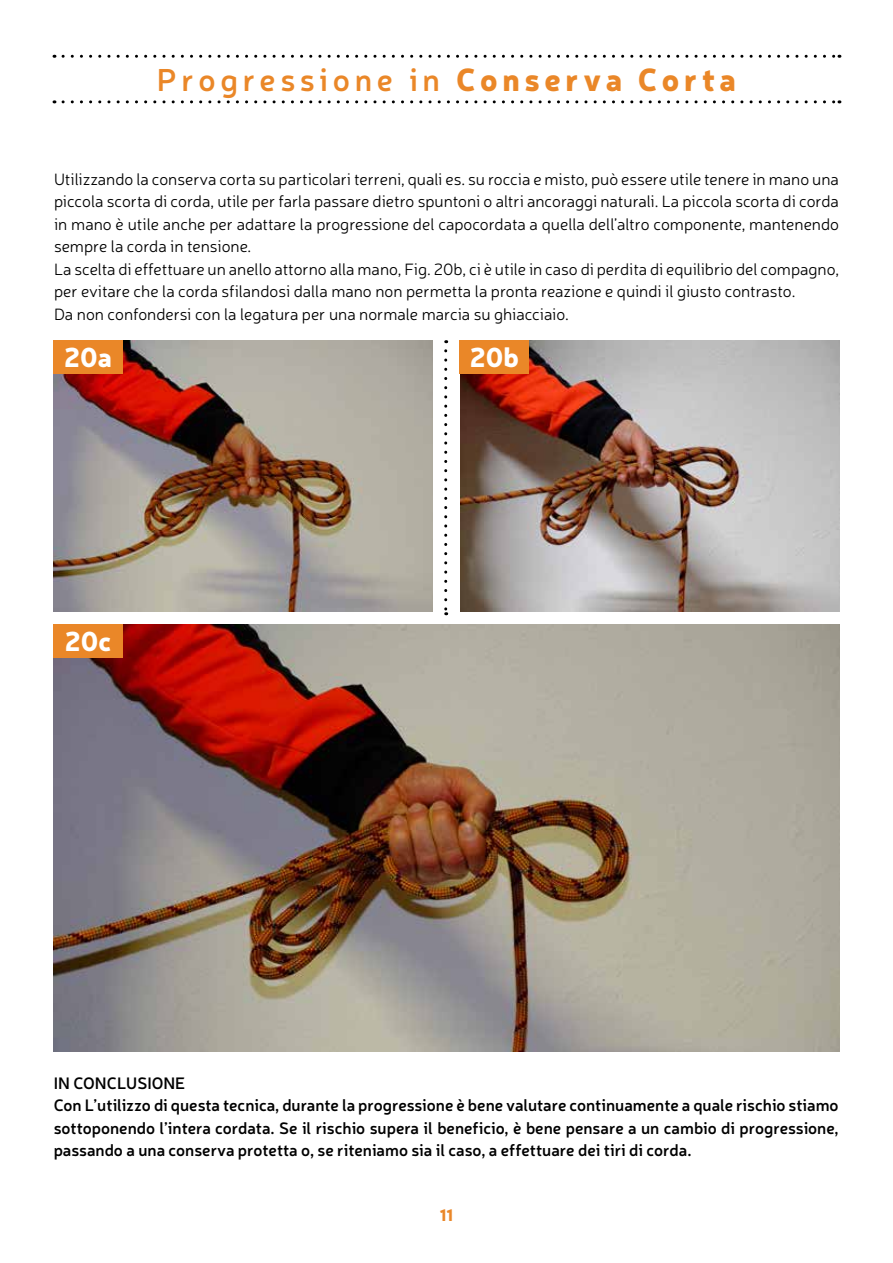
<style>
.page{position:relative;width:893px;height:1263px;background:#fff}
.page>*{position:absolute;margin:0;border:0;box-sizing:border-box;transform-origin:0 0}
.t1{font:600 31.5px "Neris";letter-spacing:.15em;color:#ea8728}
.t2{font:900 27px "Neris";color:#fff}
.t3{font:300 16.5px/22.5px "Neris";color:#000}
.t4{font:600 16.5px/22.5px "Neris";color:#000}
.t5{font:900 16.5px "Neris";color:#ea8728}
.s1{font-weight:900}
</style>
<div class="page">
<svg style="left:63px;top:55px;width:777px;height:3px"></svg>
<svg style="left:63px;top:100px;width:777px;height:3px"></svg>
<img style="left:53px;top:340px;width:380px;height:272px">
<img style="left:53px;top:624px;width:787px;height:427px">
<img style="left:460px;top:340px;width:380px;height:272px">
<div style="left:53px;top:340px;width:69px;height:34px;background:#ea8728"></div>
<div style="left:53px;top:624px;width:69px;height:34px;background:#ea8728"></div>
<div style="left:460px;top:340px;width:69px;height:34px;background:#ea8728"></div>
<svg style="left:444px;top:351px;width:3px;height:264px"></svg>
<h1 class="t1" style="left:157px;top:58px;width:581px">Progressione in <span class="s1">Conserva Corta</span></h1>
<p class="t3" style="left:54px;top:167px;width:787px">Utilizzando la conserva corta su particolari terreni, quali es. su roccia e misto, può essere utile tenere in mano una piccola scorta di corda, utile per farla passare dietro spuntoni o altri ancoraggi naturali. La piccola scorta di corda in mano è utile anche per adattare la progressione del capocordata a quella dell’altro componente, mantenendo sempre la corda in tensione.<br>La scelta di effettuare un anello attorno alla mano, Fig. 20b, ci è utile in caso di perdita di equilibrio del compagno, per evitare che la corda sfilandosi dalla mano non permetta la pronta reazione e quindi il giusto contrasto.<br>Da non confondersi con la legatura per una normale marcia su ghiacciaio.</p>
<h2 class="t2" style="left:64px;top:338px;width:49px">20a</h2>
<h2 class="t2" style="left:65px;top:622px;width:48px">20c</h2>
<h2 class="t2" style="left:470px;top:338px;width:51px">20b</h2>
<p class="t4" style="left:54px;top:1071px;width:786px">IN CONCLUSIONE<br>Con L’utilizzo di questa tecnica, durante la progressione è bene valutare continuamente a quale rischio stiamo sottoponendo l’intera cordata. Se il rischio supera il beneficio, è bene pensare a un cambio di progressione, passando a una conserva protetta o, se riteniamo sia il caso, a effettuare dei tiri di corda.</p>
<p class="t5" style="left:440px;top:1203px;width:15px">11</p>
</div>
